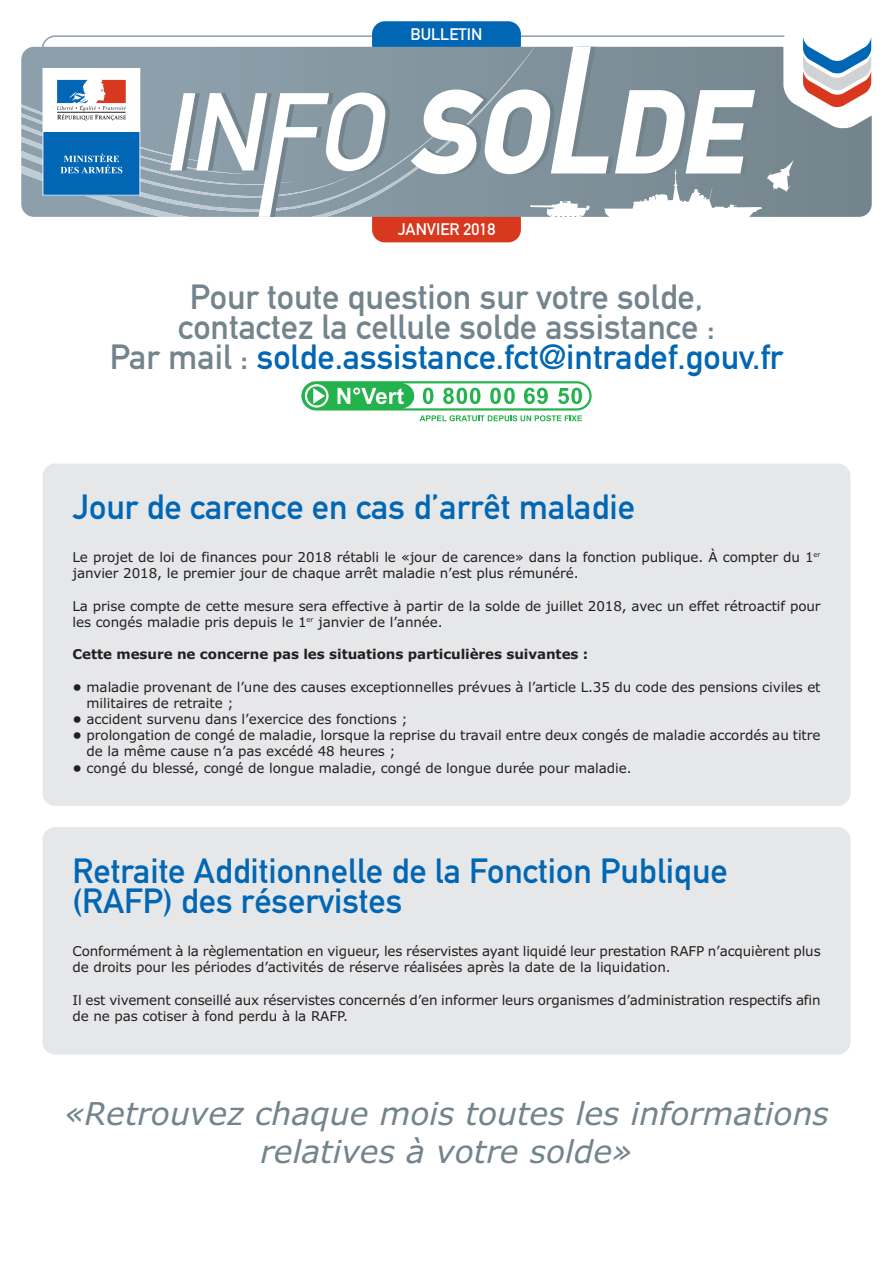
<style>
.page{position:relative;width:893px;height:1263px;background:#fff}
.page>*{position:absolute;margin:0;border:0;box-sizing:border-box;transform-origin:0 0}
.t1{font:34.5px/30px "DIN Mittelschrift";color:#73848c;text-align:center}
.t2{font:34.5px/30px "DIN Mittelschrift";color:#0166b3}
.t3{font:italic 31.5px/37.8px "Verdana";color:#73848c;text-align:center}
.t4{font:16.5px "DIN Mittelschrift";color:#fff}
.t5{font:13.5px/16.2px "Verdana";letter-spacing:-.005em;color:#231f20}
.t6{font:700 13.5px "Verdana";letter-spacing:-.005em;color:#231f20}
.s1{color:#0166b3}
.s2{font-weight:700}
</style>
<div class="page">
<svg style="left:42px;top:35px;width:330px;height:12px"></svg>
<div style="left:372px;top:204px;width:149px;height:38px;background:#d8381e;border-radius:13px"></div>
<div style="left:372px;top:21px;width:149px;height:39px;background:#0166b3;border-radius:13px"></div>
<svg style="left:161px;top:43px;width:360px;height:184px"></svg>
<svg style="left:21px;top:47px;width:390px;height:170px;background:#8ea0ab"></svg>
<svg style="left:170px;top:92px;width:221px;height:125px"></svg>
<svg style="left:411px;top:26px;width:461px;height:198px"></svg>
<svg style="left:43px;top:68px;width:97px;height:128px"></svg>
<div style="left:43px;top:463px;width:807px;height:343px;background:#e6e7e9;border-radius:13px"></div>
<div style="left:43px;top:827px;width:807px;height:227px;background:#e6e7e9;border-radius:13px"></div>
<svg style="left:301px;top:381px;width:291px;height:29px"></svg>
<svg style="left:305px;top:384px;width:24px;height:24px"></svg>
<svg style="left:337px;top:383px;width:252px;height:25px"></svg>
<svg style="left:420px;top:415px;width:162px;height:6px"></svg>
<p class="t4" style="left:411px;top:28px;width:73px">BULLETIN</p>
<p class="t4" style="left:398px;top:223px;width:99px">JANVIER 2018</p>
<h1 class="t1" style="left:110px;top:286px;width:675px">Pour toute question sur votre solde,<br>contactez la cellule solde assistance :<br>Par mail : <span class="s1">solde.assistance.fct@intradef.gouv.fr</span></h1>
<h1 class="t2" style="left:73px;top:495px;width:564px">Jour de carence en cas d’arrêt maladie</h1>
<p class="t5" style="left:73px;top:550px;width:749px">Le projet de loi de finances pour 2018 rétabli le «jour de carence» dans la fonction publique. À compter du 1<sup>er </sup>janvier 2018, le premier jour de chaque arrêt maladie n’est plus rémunéré.</p>
<p class="t5" style="left:73px;top:599px;width:750px">La prise compte de cette mesure sera effective à partir de la solde de juillet 2018, avec un effet rétroactif pour les congés maladie pris depuis le 1<sup>er</sup> janvier de l’année.</p>
<p class="t6" style="left:73px;top:649px;width:517px">Cette mesure ne concerne pas les situations particulières suivantes :</p>
<p class="t5" style="left:87px;top:680px;width:735px;text-indent:-14px"><span class="s2">•</span> maladie provenant de l’une des causes exceptionnelles prévues à l’article L.35 du code des pensions civiles et militaires de retraite ;</p>
<p class="t5" style="left:73px;top:712px;width:336px"><span class="s2">•</span> accident survenu dans l’exercice des fonctions ;</p>
<p class="t5" style="left:87px;top:728px;width:735px;text-indent:-14px"><span class="s2">•</span> prolongation de congé de maladie, lorsque la reprise du travail entre deux congés de maladie accordés au titre de la même cause n’a pas excédé 48 heures ;</p>
<p class="t5" style="left:73px;top:761px;width:561px"><span class="s2">•</span> congé du blessé, congé de longue maladie, congé de longue durée pour maladie.</p>
<h1 class="t2" style="left:73px;top:859px;width:657px">Retraite Additionnelle de la Fonction Publique (RAFP) des réservistes</h1>
<p class="t5" style="left:73px;top:944px;width:750px">Conformément à la règlementation en vigueur, les réservistes ayant liquidé leur prestation RAFP n’acquièrent plus de droits pour les périodes d’activités de réserve réalisées après la date de la liquidation.</p>
<p class="t5" style="left:73px;top:993px;width:750px">Il est vivement conseillé aux réservistes concernés d’en informer leurs organismes d’administration respectifs afin de ne pas cotiser à fond perdu à la RAFP.</p>
<h2 class="t3" style="left:64px;top:1095px;width:766px">«Retrouvez chaque mois toutes les informations relatives à votre solde»</h2>
</div>
